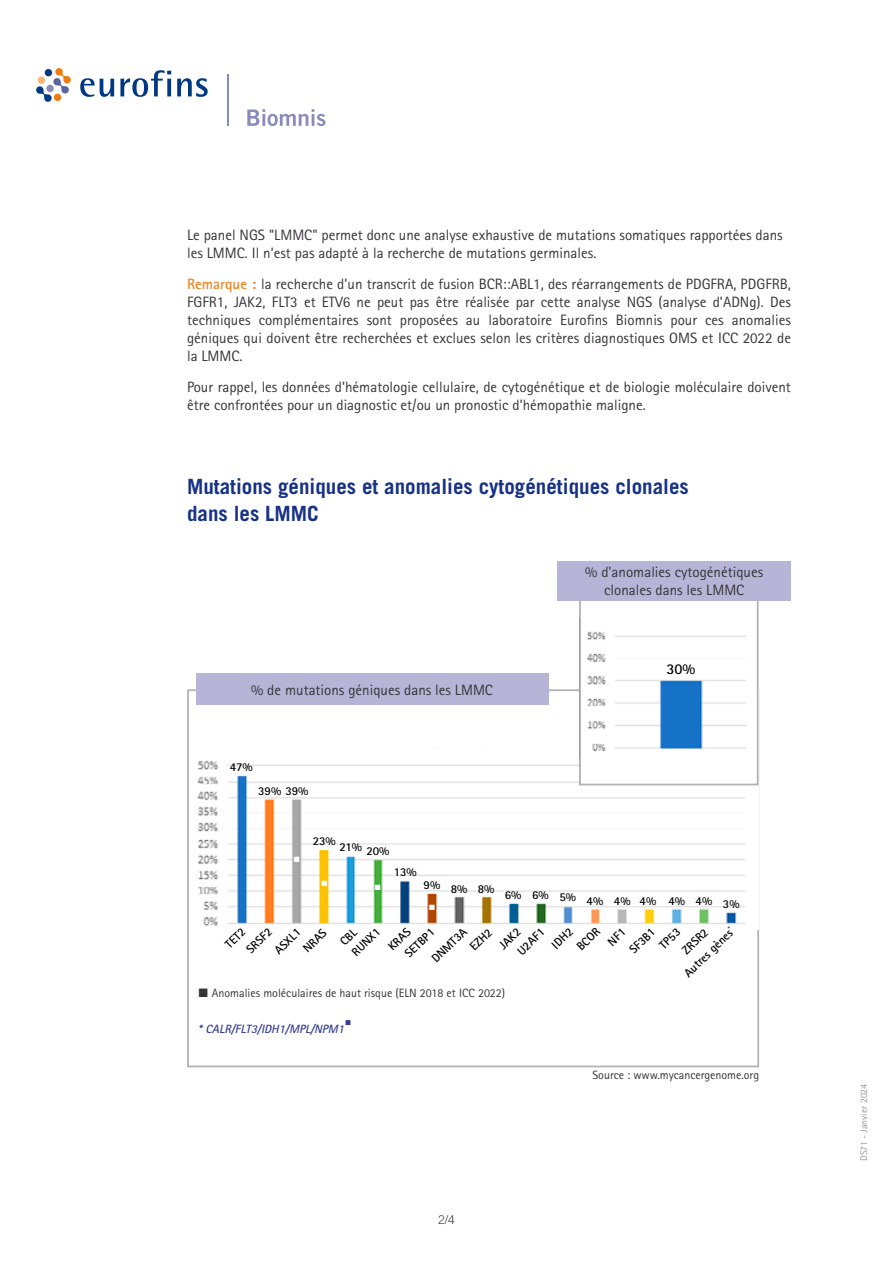
<style>
.page{position:relative;width:893px;height:1263px;background:#fff}
.page>*{position:absolute;margin:0;border:0;box-sizing:border-box;transform-origin:0 0}
.t1{font:700 21px/27px "Trade Gothic LT Std";color:#173286}
.t2{font:15px/18px "Rotis Sans Serif Pro";color:#373437}
.t3{font:700 15px "Rotis Sans Serif Pro";color:#000}
.t4{font:700 12px/19.6px "Rotis Sans Serif Pro";color:#000}
.t5{font:12px "Rotis Sans Serif Pro";color:#373437}
.t6{font:italic 700 12px "Rotis Sans Serif Pro";color:#37408f}
.t7{font:300 12px "Trade Gothic LT Std";color:#373437}
.t8{font:9.75px "Rotis Sans Serif Pro";color:#98989c}
.t9{font:7.5px "Segoe UI Emoji";color:#fff}
.t10{font:7.05px "Segoe UI Emoji";color:#37408f}
.s1{font-weight:700;color:#f08522}
</style>
<div class="page">
<svg style="left:36px;top:68px;width:35px;height:34px"></svg>
<div style="left:54px;top:94px;width:7px;height:7px;background:#ee7d11;border-radius:50%"></div>
<div style="left:38px;top:76px;width:7px;height:8px;background:#f7b474;border-radius:50%"></div>
<div style="left:45px;top:69px;width:7px;height:7px;background:#003883;border-radius:50%"></div>
<svg style="left:80px;top:78px;width:34px;height:19px"></svg>
<svg style="left:120px;top:70px;width:51px;height:27px"></svg>
<svg style="left:177px;top:78px;width:31px;height:19px"></svg>
<svg style="left:247px;top:109px;width:78px;height:17px"></svg>
<hr style="left:227px;top:74px;width:1px;height:52px;background:#888bbb">
<div style="left:196px;top:674px;width:353px;height:31px;background:#b6b5d7"></div>
<img style="left:197px;top:760px;width:562px;height:166px">
<div style="left:581px;top:571px;width:177px;height:214px;background:#fff"></div>
<img style="left:587px;top:631px;width:160px;height:121px">
<div style="left:558px;top:561px;width:233px;height:40px;background:#b6b5d7"></div>
<div style="left:668px;top:663px;width:28px;height:14px;background:#fff"></div>
<p class="t2" style="left:187px;top:226px;width:597px">Le panel NGS "LMMC" permet donc une analyse exhaustive de mutations somatiques rapportées dans les LMMC. Il n’est pas adapté à la recherche de mutations germinales.</p>
<p class="t2" style="left:187px;top:275px;width:605px;text-align:justify"><span class="s1">Remarque :</span> la recherche d’un transcrit de fusion BCR::ABL1, des réarrangements de PDGFRA, PDGFRB, FGFR1, JAK2, FLT3 et ETV6 ne peut pas être réalisée par cette analyse NGS (analyse d’ADNg). Des techniques complémentaires sont proposées au laboratoire Eurofins Biomnis pour ces anomalies géniques qui doivent être recherchées et exclues selon les critères diagnostiques OMS et ICC 2022 de la LMMC.</p>
<p class="t2" style="left:187px;top:378px;width:605px">Pour rappel, les données d’hématologie cellulaire, de cytogénétique et de biologie moléculaire doivent être confrontées pour un diagnostic et/ou un pronostic d’hémopathie maligne.</p>
<h1 class="t1" style="left:187px;top:472px;width:503px">Mutations géniques et anomalies cytogénétiques clonales dans les LMMC</h1>
<p class="t2" style="left:585px;top:563px;width:179px;text-align:center">% d'anomalies cytogénétiques clonales dans les LMMC</p>
<p class="t2" style="left:251px;top:680px;width:243px">% de mutations géniques dans les LMMC</p>
<p class="t3" style="left:666px;top:660px;width:30px">30%</p>
<p class="t4" style="left:230px;top:757px;width:25px">47%</p>
<p class="t4" style="left:258px;top:781px;width:52px">39% 39%</p>
<p class="t9" style="left:293px;top:854px;width:8px">■</p>
<p class="t4" style="left:313px;top:831px;width:25px">23%</p>
<p class="t4" style="left:340px;top:839px;width:51px">21% 20%</p>
<p class="t9" style="left:321px;top:879px;width:8px">■</p>
<p class="t9" style="left:374px;top:883px;width:8px">■</p>
<p class="t4" style="left:394px;top:862px;width:25px">13%</p>
<p class="t4" style="left:424px;top:878px;width:72px">9% 8% 8%</p>
<p class="t9" style="left:429px;top:903px;width:8px">■</p>
<p class="t4" style="left:505px;top:891px;width:236px">6% 6% 5% 4% 4% 4% 4% 4% 3%</p>
<p class="t4" style="left:383px;top:941px;width:28px;rotate:-44deg">KRAS</p>
<p class="t4" style="left:480px;top:926px;width:26px;text-indent:-22px;rotate:-44deg">EZH2<br>JAK2</p>
<p class="t4" style="left:559px;top:928px;width:28px;line-height:18.8px;text-indent:-17px;rotate:-44deg">IDH2<br>BCOR</p>
<p class="t4" style="left:643px;top:928px;width:26px;line-height:17.4px;text-indent:-25px;rotate:-44deg">SF3B1<br>TP53</p>
<p class="t4" style="left:667px;top:955px;width:66px;line-height:17.9px;text-align:center;rotate:-44deg">ZRSR2<br>Autres gènes<sup>*</sup></p>
<p class="t4" style="left:427px;top:953px;width:45px;rotate:-44deg">DNMT3A</p>
<p class="t4" style="left:220px;top:939px;width:25px;rotate:-44deg">TET2</p>
<p class="t4" style="left:285px;top:930px;width:29px;line-height:18.6px;text-indent:-22px;rotate:-44deg">ASXL1<br>NRAS</p>
<p class="t4" style="left:347px;top:947px;width:36px;rotate:-44deg">RUNX1</p>
<p class="t4" style="left:400px;top:948px;width:38px;rotate:-44deg">SETBP1</p>
<p class="t5" style="left:198px;top:985px;width:309px">■ Anomalies moléculaires de haut risque (ELN 2018 et ICC 2022)</p>
<p class="t6" style="left:198px;top:1021px;width:151px">*CALR/FLT3/IDH1/MPL/NPM1</p>
<p class="t4" style="left:241px;top:944px;width:32px;rotate:-44deg">SRSF2</p>
<p class="t4" style="left:512px;top:946px;width:35px;rotate:-44deg">U2AF1</p>
<p class="t10" style="left:345px;top:1018px;width:8px">■</p>
<p class="t7" style="left:438px;top:1213px;width:18px">2/4</p>
<p class="t5" style="left:593px;top:1067px;width:168px">Source : www.mycancergenome.org</p>
<p class="t8" style="left:858px;top:1161px;width:78px;rotate:-90deg">DS71 - Janvier 2024</p>
</div>
